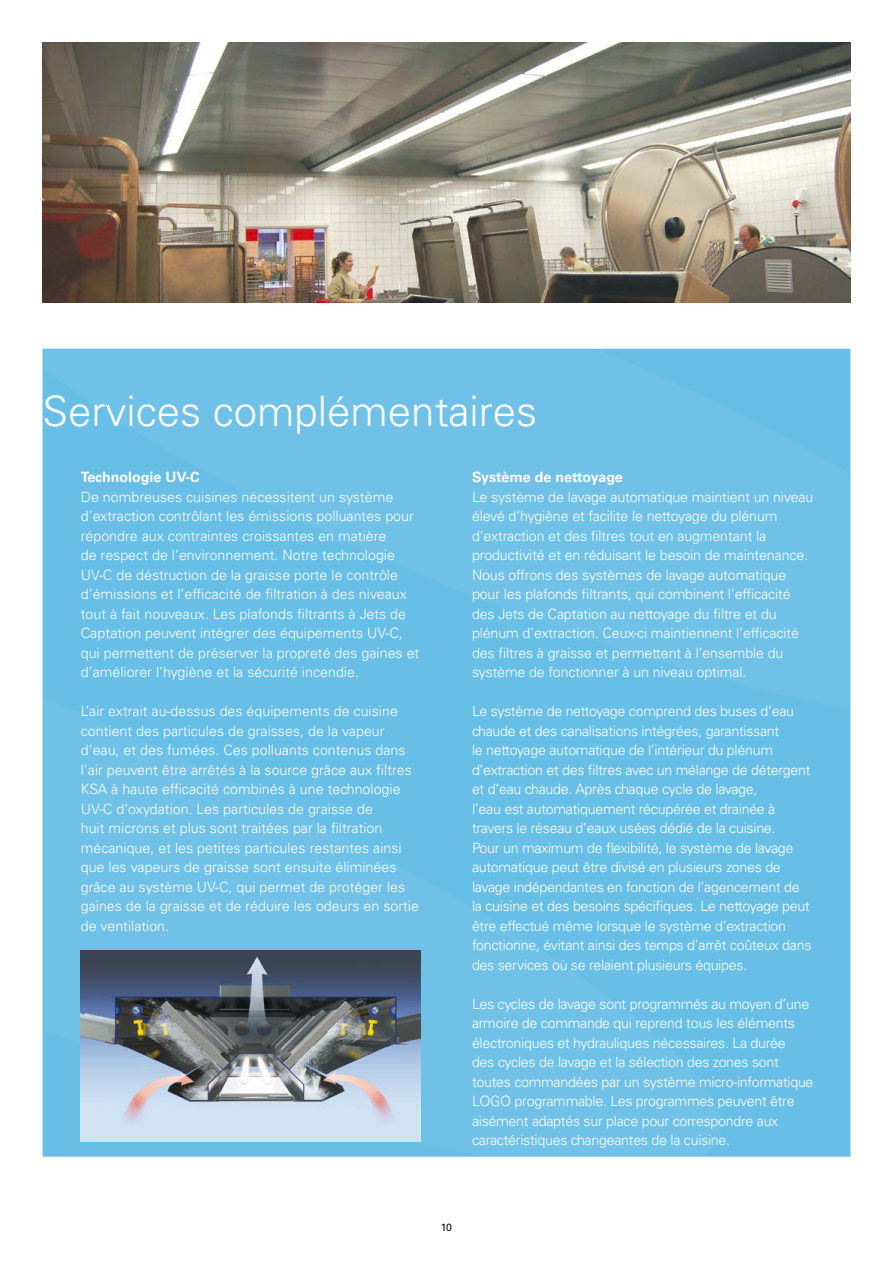
<style>
.page{position:relative;width:893px;height:1263px;background:#fff}
.page>*{position:absolute;margin:0;border:0;box-sizing:border-box;transform-origin:0 0}
.Otsikko{font:300 42px "Univers LT Std";color:#fff}
.Leipis{font:300 14.25px/19.5px "Univers LT Std";letter-spacing:-.01em;color:#fff}
.Leipis-2{font:700 14.25px "Univers LT Std";color:#fff}
.t1{font:10.5px "Univers LT Std";color:#000}
</style>
<div class="page">
<div style="left:43px;top:349px;width:807px;height:807px;background:#67bee7"></div>
<img style="left:43px;top:43px;width:807px;height:259px">
<img style="left:81px;top:950px;width:340px;height:192px">
<p class="Otsikko" style="left:43px;top:386px;width:496px">Services complémentaires</p>
<p class="Leipis-2" style="left:81px;top:469px;width:121px">Technologie UV-C</p>
<p class="Leipis" style="left:81px;top:487px;width:340px">De nombreuses cuisines nécessitent un système d’extraction contrôlant les émissions polluantes pour répondre aux contraintes croissantes en matière<br>de respect de l’environnement. Notre technologie UV-C de déstruction de la graisse porte le contrôle d’émissions et l’efficacité de filtration à des niveaux tout à fait nouveaux. Les plafonds filtrants à Jets de Captation peuvent intégrer des équipements UV-C, qui permettent de préserver la propreté des gaines et d’améliorer l’hygiène et la sécurité incendie.</p>
<p class="Leipis" style="left:81px;top:701px;width:340px">L’air extrait au-dessus des équipements de cuisine contient des particules de graisses, de la vapeur d’eau, et des fumées. Ces polluants contenus dans l’air peuvent être arrêtés à la source grâce aux filtres KSA à haute efficacité combinés à une technologie UV-C d’oxydation. Les particules de graisse de<br>huit microns et plus sont traitées par la filtration mécanique, et les petites particules restantes ainsi que les vapeurs de graisse sont ensuite éliminées grâce au système UV-C, qui permet de protéger les gaines de la graisse et de réduire les odeurs en sortie de ventilation.</p>
<p class="Leipis-2" style="left:472px;top:469px;width:152px">Système de nettoyage</p>
<p class="Leipis" style="left:472px;top:487px;width:343px">Le système de lavage automatique maintient un niveau élevé d’hygiène et facilite le nettoyage du plénum d’extraction et des filtres tout en augmentant la productivité et en réduisant le besoin de maintenance.<br>Nous offrons des systèmes de lavage automatique pour les plafonds filtrants, qui combinent l’efficacité des Jets de Captation au nettoyage du filtre et du plénum d’extraction. Ceux-ci maintiennent l’efficacité des filtres à graisse et permettent à l’ensemble du système de fonctionner à un niveau optimal.</p>
<p class="Leipis" style="left:472px;top:701px;width:341px">Le système de nettoyage comprend des buses d’eau chaude et des canalisations intégrées, garantissant<br>le nettoyage automatique de l’intérieur du plénum d’extraction et des filtres avec un mélange de détergent et d’eau chaude. Après chaque cycle de lavage,<br>l’eau est automatiquement récupérée et drainée à travers le réseau d’eaux usées dédié de la cuisine.<br>Pour un maximum de flexibilité, le système de lavage automatique peut être divisé en plusieurs zones de lavage indépendantes en fonction de l’agencement de la cuisine et des besoins spécifiques. Le nettoyage peut être effectué même lorsque le système d’extraction fonctionne, évitant ainsi des temps d’arrêt coûteux dans des services où se relaient plusieurs équipes.</p>
<p class="Leipis" style="left:472px;top:994px;width:343px">Les cycles de lavage sont programmés au moyen d’une armoire de commande qui reprend tous les éléments électroniques et hydrauliques nécessaires. La durée<br>des cycles de lavage et la sélection des zones sont toutes commandées par un système micro-informatique LOGO programmable. Les programmes peuvent être aisément adaptés sur place pour correspondre aux caractéristiques changeantes de la cuisine.</p>
<p class="t1" style="left:441px;top:1221px;width:13px">10</p>
</div>
